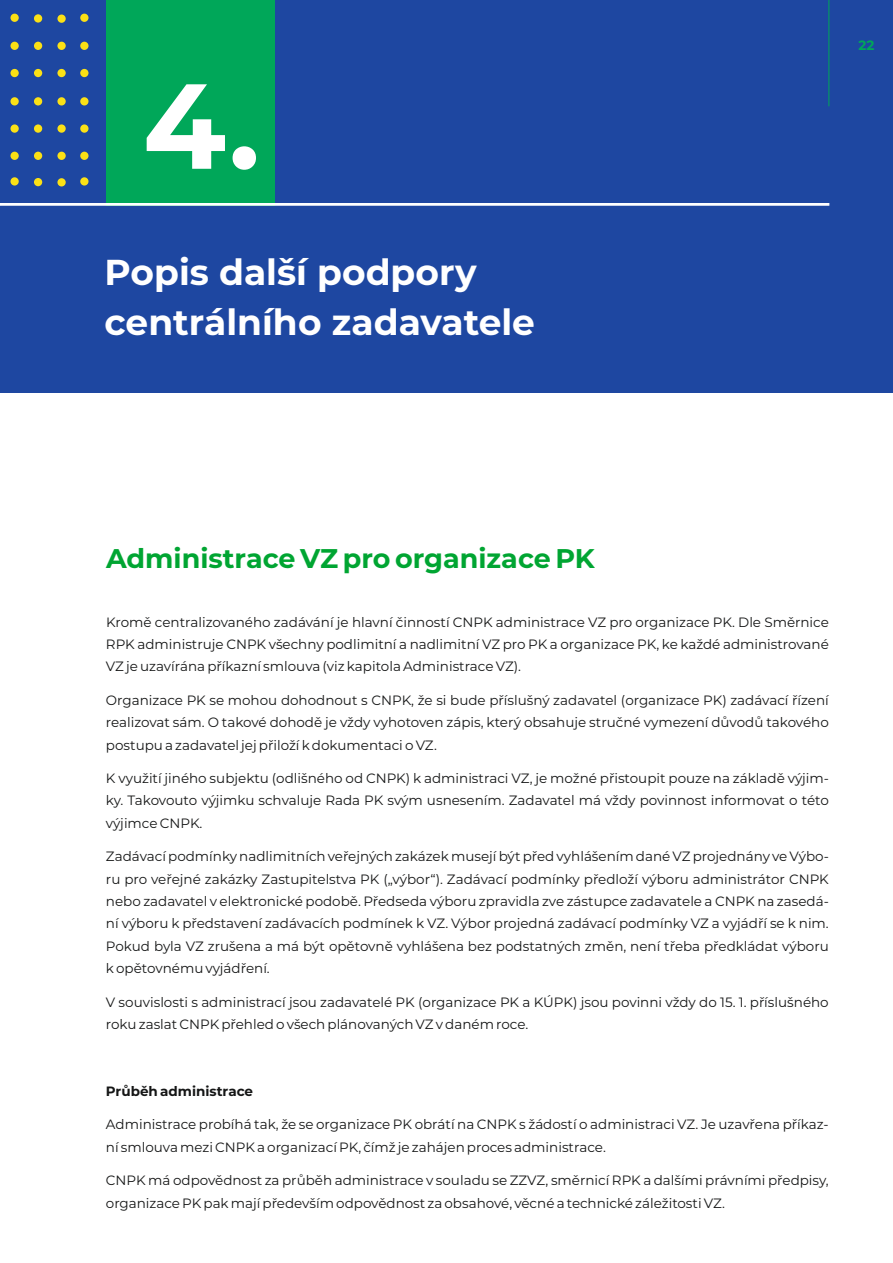
<style>
.page{position:relative;width:893px;height:1263px;background:#fff}
.page>*{position:absolute;margin:0;border:0;box-sizing:border-box;transform-origin:0 0}
.t1{font:700 120.6px "Montserrat";color:#fff}
.t2{font:700 36px/49.7px "Montserrat";color:#fff}
.t3{font:700 27px "Montserrat";color:#00a532}
.t4{font:13.5px/22.4px "Montserrat";color:#151616;text-align:justify}
.t5{font:700 13.5px "Montserrat";color:#151616}
.t6{font:700 13.5px "Montserrat";color:#00a759}
</style>
<div class="page">
<div style="left:0;top:0;width:893px;height:393px;background:#1e47a1"></div>
<div style="left:106px;top:0;width:169px;height:205px;background:#00a759"></div>
<div style="left:34px;top:42px;width:8px;height:8px;background:#fbe116;border-radius:50%"></div>
<div style="left:57px;top:42px;width:9px;height:8px;background:#fbe116;border-radius:50%"></div>
<div style="left:10px;top:42px;width:9px;height:8px;background:#fbe116;border-radius:50%"></div>
<div style="left:34px;top:69px;width:8px;height:8px;background:#fbe116;border-radius:50%"></div>
<div style="left:57px;top:69px;width:9px;height:8px;background:#fbe116;border-radius:50%"></div>
<div style="left:10px;top:69px;width:9px;height:8px;background:#fbe116;border-radius:50%"></div>
<div style="left:34px;top:97px;width:8px;height:8px;background:#fbe116;border-radius:50%"></div>
<div style="left:57px;top:97px;width:9px;height:8px;background:#fbe116;border-radius:50%"></div>
<div style="left:10px;top:97px;width:9px;height:8px;background:#fbe116;border-radius:50%"></div>
<div style="left:34px;top:124px;width:8px;height:9px;background:#fbe116;border-radius:50%"></div>
<div style="left:57px;top:124px;width:9px;height:9px;background:#fbe116;border-radius:50%"></div>
<div style="left:10px;top:124px;width:9px;height:9px;background:#fbe116;border-radius:50%"></div>
<div style="left:34px;top:152px;width:8px;height:8px;background:#fbe116;border-radius:50%"></div>
<div style="left:57px;top:152px;width:9px;height:8px;background:#fbe116;border-radius:50%"></div>
<div style="left:10px;top:152px;width:9px;height:8px;background:#fbe116;border-radius:50%"></div>
<div style="left:57px;top:178px;width:9px;height:8px;background:#fbe116;border-radius:50%"></div>
<div style="left:34px;top:178px;width:8px;height:8px;background:#fbe116;border-radius:50%"></div>
<div style="left:10px;top:177px;width:9px;height:9px;background:#fbe116;border-radius:50%"></div>
<div style="left:57px;top:15px;width:9px;height:8px;background:#fbe116;border-radius:50%"></div>
<div style="left:34px;top:14px;width:8px;height:9px;background:#fbe116;border-radius:50%"></div>
<div style="left:10px;top:14px;width:9px;height:8px;background:#fbe116;border-radius:50%"></div>
<div style="left:80px;top:42px;width:9px;height:8px;background:#fbe116;border-radius:50%"></div>
<div style="left:80px;top:69px;width:9px;height:8px;background:#fbe116;border-radius:50%"></div>
<div style="left:80px;top:97px;width:9px;height:8px;background:#fbe116;border-radius:50%"></div>
<div style="left:80px;top:124px;width:9px;height:9px;background:#fbe116;border-radius:50%"></div>
<div style="left:80px;top:152px;width:9px;height:8px;background:#fbe116;border-radius:50%"></div>
<div style="left:80px;top:177px;width:9px;height:9px;background:#fbe116;border-radius:50%"></div>
<div style="left:80px;top:14px;width:9px;height:8px;background:#fbe116;border-radius:50%"></div>
<svg style="left:0;top:203px;width:830px;height:3px;background:#ebf1f5"></svg>
<hr style="left:828px;top:0;width:1px;height:106px;background:#00a759">
<h1 class="t1" style="left:143px;top:52px;width:119px">4.</h1>
<h2 class="t2" style="left:105px;top:248px;width:432px">Popis další podpory centrálního zadavatele</h2>
<p class="t6" style="left:859px;top:37px;width:17px">22</p>
<h3 class="t3" style="left:106px;top:542px;width:490px">Administrace VZ pro organizace PK</h3>
<p class="t4" style="left:106px;top:611px;width:724px">Kromě centralizovaného zadávání je hlavní činností CNPK administrace VZ pro organizace PK. Dle Směrnice RPK administruje CNPK všechny podlimitní a nadlimitní VZ pro PK a organizace PK, ke každé administrované VZ je uzavírána příkazní smlouva (viz kapitola Administrace VZ).</p>
<p class="t4" style="left:106px;top:689px;width:724px">Organizace PK se mohou dohodnout s CNPK, že si bude příslušný zadavatel (organizace PK) zadávací řízení realizovat sám. O takové dohodě je vždy vyhotoven zápis, který obsahuje stručné vymezení důvodů takového postupu a zadavatel jej přiloží k dokumentaci o VZ.</p>
<p class="t4" style="left:106px;top:767px;width:724px">K využití jiného subjektu (odlišného od CNPK) k administraci VZ, je možné přistoupit pouze na základě výjim&shy;ky. Takovouto výjimku schvaluje Rada PK svým usnesením. Zadavatel má vždy povinnost informovat o této výjimce CNPK.</p>
<p class="t4" style="left:106px;top:845px;width:724px">Zadávací podmínky nadlimitních veřejných zakázek musejí být před vyhlášením dané VZ projednány ve Výbo&shy;ru pro veřejné zakázky Zastupitelstva PK („výbor“). Zadávací podmínky předloží výboru administrátor CNPK nebo zadavatel v elektronické podobě. Předseda výboru zpravidla zve zástupce zadavatele a CNPK na zasedá&shy;ní výboru k představení zadávacích podmínek k VZ. Výbor projedná zadávací podmínky VZ a vyjádří se k nim.<br>Pokud byla VZ zrušena a má být opětovně vyhlášena bez podstatných změn, není třeba předkládat výboru k opětovnému vyjádření.</p>
<p class="t4" style="left:106px;top:990px;width:724px">V souvislosti s administrací jsou zadavatelé PK (organizace PK a KÚPK) jsou povinni vždy do 15. 1. příslušného roku zaslat CNPK přehled o všech plánovaných VZ v daném roce.</p>
<p class="t5" style="left:106px;top:1083px;width:149px">Průběh administrace</p>
<p class="t4" style="left:106px;top:1113px;width:724px">Administrace probíhá tak, že se organizace PK obrátí na CNPK s žádostí o administraci VZ. Je uzavřena příkaz&shy;ní smlouva mezi CNPK a organizací PK, čímž je zahájen proces administrace.</p>
<p class="t4" style="left:106px;top:1169px;width:724px">CNPK má odpovědnost za průběh administrace v souladu se ZZVZ, směrnicí RPK a dalšími právními předpisy, organizace PK pak mají především odpovědnost za obsahové, věcné a technické záležitosti VZ.</p>
</div>
